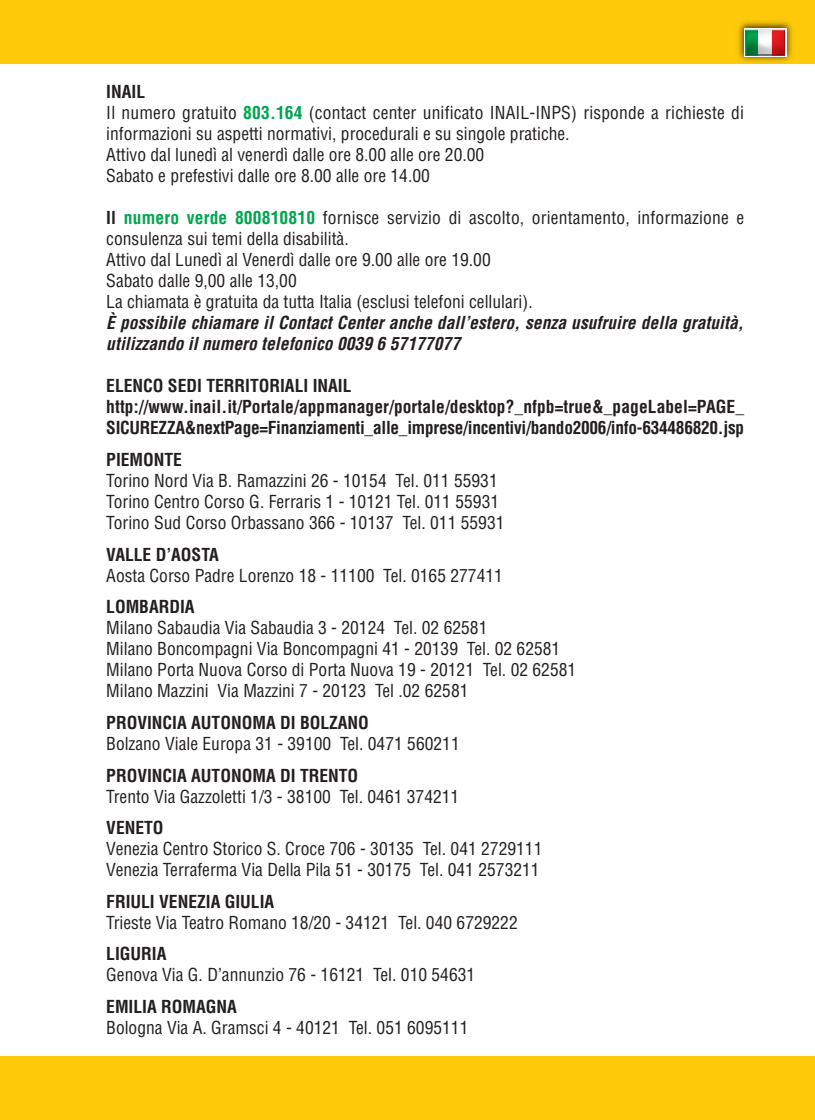
<style>
.page{position:relative;width:815px;height:1120px;background:#fff}
.page>*{position:absolute;margin:0;border:0;box-sizing:border-box;transform-origin:0 0}
.t1{font:17.5px/21px "Helvetica Con HAIAAJ";color:#231f20}
.t2{font:17.5px/21px "Helvetica Condense HAIAAK";color:#231f20}
.t3{font:italic 17.5px/21px "Helvetica Condense HAIAAK";color:#231f20}
.s1{font-family:"Helvetica Condense HAIAAK";color:#00a54f}
.s2{font-family:"Helvetica Condense HAIAAK"}
</style>
<div class="page">
<div style="left:0;top:1056px;width:815px;height:64px;background:#feca0a"></div>
<div style="left:0;top:0;width:815px;height:64px;background:#feca0a"></div>
<img style="left:738px;top:21px;width:55px;height:41px">
<div style="left:744px;top:28px;width:43px;height:29px;background:#fbf5f5"></div>
<svg style="left:745px;top:29px;width:40px;height:27px"></svg>
<svg style="left:746px;top:30px;width:39px;height:25px"></svg>
<p class="t2" style="left:106px;top:83px;width:40px">INAIL</p>
<p class="t1" style="left:106px;top:104px;width:639px">Il numero gratuito <span class="s1">803.164</span> (contact center unificato INAIL-INPS) risponde a richieste di informazioni su aspetti normativi, procedurali e su singole pratiche.<br>Attivo dal lunedì al venerdì dalle ore 8.00 alle ore 20.00<br>Sabato e prefestivi dalle ore 8.00 alle ore 14.00</p>
<p class="t1" style="left:106px;top:209px;width:639px"><span class="s2">Il</span> <span class="s1">numero verde 800810810</span> fornisce servizio di ascolto, orientamento, informazione e consulenza sui temi della disabilità.<br>Attivo dal Lunedì al Venerdì dalle ore 9.00 alle ore 19.00<br>Sabato dalle 9,00 alle 13,00<br>La chiamata è gratuita da tutta Italia (esclusi telefoni cellulari).</p>
<p class="t3" style="left:106px;top:314px;width:642px">È possibile chiamare il Contact Center anche dall’estero, senza usufruire della gratuità, utilizzando ilnumero telefonico 0039 6 57177077</p>
<p class="t2" style="left:106px;top:377px;width:639px">ELENCO SEDI TERRITORIALI INAIL http://www.inail.it/Portale/appmanager/portale/desktop?_nfpb=true&amp;_pageLabel=PAGE_<br>SICUREZZA&amp;nextPage=Finanziamenti_alle_imprese/incentivi/bando2006/info-634486820.jsp</p>
<p class="t2" style="left:106px;top:450px;width:77px">PIEMONTE</p>
<p class="t1" style="left:106px;top:471px;width:400px">Torino Nord Via B. Ramazzini 26 - 10154 Tel. 011 55931<br>Torino Centro Corso G. Ferraris 1 - 10121 Tel. 011 55931<br>Torino Sud Corso Orbassano 366 - 10137 Tel. 011 55931</p>
<p class="t2" style="left:106px;top:545px;width:114px">VALLE D’AOSTA</p>
<p class="t1" style="left:106px;top:566px;width:398px">Aosta Corso Padre Lorenzo 18 - 11100 Tel. 0165 277411</p>
<p class="t2" style="left:106px;top:598px;width:90px">LOMBARDIA</p>
<p class="t1" style="left:106px;top:619px;width:471px">Milano Sabaudia Via Sabaudia 3 - 20124 Tel. 02 62581<br>Milano Boncompagni Via Boncompagni 41 - 20139 Tel. 02 62581<br>Milano Porta Nuova Corso di Porta Nuova 19 - 20121 Tel. 02 62581<br>Milano Mazzini Via Mazzini 7 - 20123 Tel .02 62581</p>
<p class="t2" style="left:106px;top:713px;width:264px">PROVINCIA AUTONOMA DI BOLZANO</p>
<p class="t1" style="left:106px;top:734px;width:355px">Bolzano Viale Europa 31 - 39100 Tel. 0471 560211</p>
<p class="t2" style="left:106px;top:766px;width:253px">PROVINCIA AUTONOMA DI TRENTO</p>
<p class="t1" style="left:106px;top:787px;width:355px">Trento Via Gazzoletti 1/3 - 38100 Tel. 0461 374211</p>
<p class="t2" style="left:106px;top:819px;width:59px">VENETO</p>
<p class="t1" style="left:106px;top:840px;width:438px">Venezia Centro Storico S. Croce 706 - 30135 Tel. 041 2729111<br>Venezia Terraferma Via Della Pila 51 - 30175 Tel. 041 2573211</p>
<p class="t2" style="left:106px;top:892px;width:170px">FRIULI VENEZIA GIULIA</p>
<p class="t1" style="left:106px;top:913px;width:413px">Trieste Via Teatro Romano 18/20 - 34121 Tel. 040 6729222</p>
<p class="t2" style="left:106px;top:945px;width:62px">LIGURIA</p>
<p class="t1" style="left:106px;top:966px;width:370px">Genova Via G. D’annunzio 76 - 16121 Tel. 010 54631</p>
<p class="t2" style="left:106px;top:997px;width:132px">EMILIA ROMAGNA</p>
<p class="t1" style="left:106px;top:1018px;width:364px">Bologna Via A. Gramsci 4 - 40121 Tel. 051 6095111</p>
</div>
